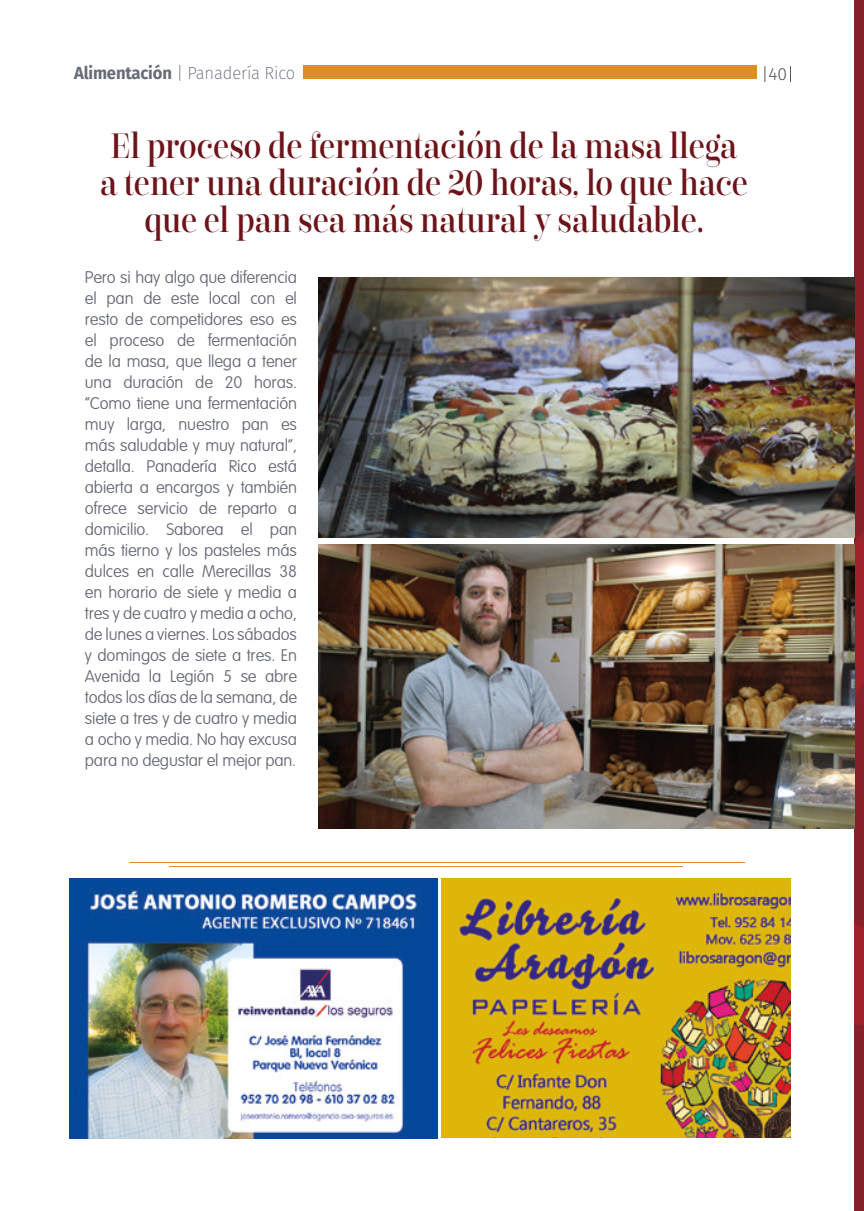
<style>
.page{position:relative;width:864px;height:1211px;background:#fff}
.page>*{position:absolute;margin:0;border:0;box-sizing:border-box;transform-origin:0 0}
.t1{font:35px/36.8px "Encorpada Classic";letter-spacing:-.005em;color:#6d141a;text-align:center;scale:.8 1}
.t2{font:200 17.5px "Fira Sans";letter-spacing:-.01em;color:#676d77;scale:.95 1}
.t3{font:300 17.5px "Fira Sans";color:#535353}
.t4{font:100 16.62px/21px "VAG Rounded Std";letter-spacing:-.01em;color:#676d77;text-align:justify}
.s1{font-weight:700}
</style>
<div class="page">
<img style="left:69px;top:878px;width:368px;height:259px">
<svg style="left:764px;top:66px;width:1px;height:16px"></svg>
<img style="left:853px;top:0;width:10px;height:1210px">
<img style="left:441px;top:878px;width:348px;height:259px">
<img style="left:318px;top:277px;width:535px;height:260px">
<img style="left:318px;top:545px;width:535px;height:283px">
<hr style="left:129px;top:862px;width:615px;height:1px;background:#dd8d2a">
<hr style="left:169px;top:866px;width:513px;height:1px;background:#dd8d2a">
<div style="left:303px;top:66px;width:453px;height:13px;background:#dd8d2a"></div>
<p class="t2" style="left:74px;top:61px;width:234px"><span class="s1">Alimentación</span> | Panadería Rico</p>
<p class="t1" style="left:100px;top:128px;width:810px">El proceso de fermentación de la masa llega a tener una duración de 20 horas, lo que hace que el pan sea más natural y saludable.</p>
<p class="t4" style="left:85px;top:267px;width:213px">Pero si hay algo que diferencia el pan de este local con el resto de competidores eso es el proceso de fermentación de la masa, que llega a tener una duración de 20 horas. “Como tiene una fermentación muy larga, nuestro pan es más saludable y muy natural”, detalla. Panadería Rico está abierta a encargos y también ofrece servicio de reparto a domicilio. Saborea el pan más tierno y los pasteles más dulces en calle Merecillas 38 en horario de siete y media a tres y de cuatro y media a ocho, de lunes a viernes. Los sábados y domingos de siete a tres. En Avenida la Legión 5 se abre todos los días de la semana, de siete a tres y de cuatro y media a ocho y media. No hay excusa para no degustar el mejor pan.</p>
<p class="t3" style="left:768px;top:62px;width:20px">40</p>
</div>
